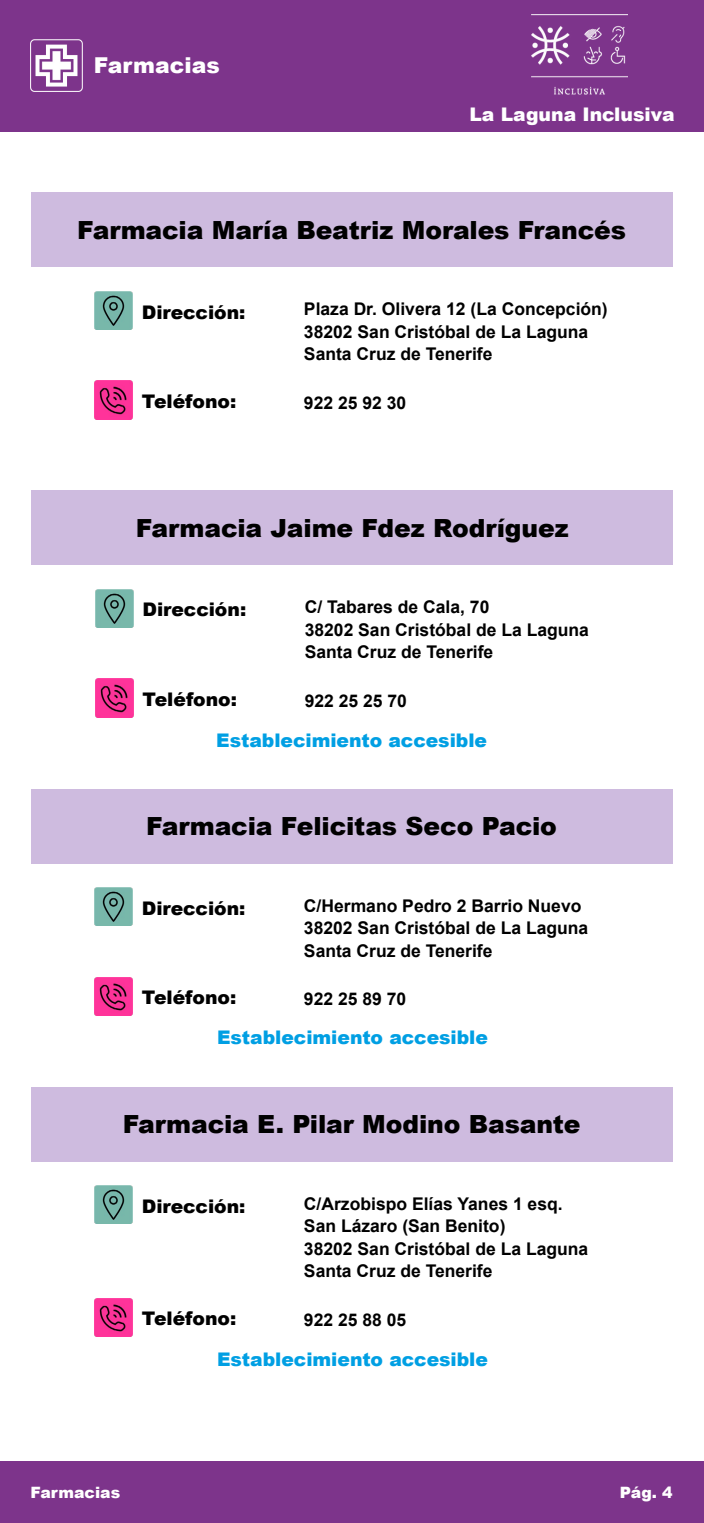
<style>
.page{position:relative;width:704px;height:1523px;background:#fff}
.page>*{position:absolute;margin:0;border:0;box-sizing:border-box;transform-origin:0 0}
.Titulo_texto_base{font:900 25px "Arial";letter-spacing:-.005em;color:#000}
.t1{font:900 21.88px "Arial";color:#fff}
.Tabla_inicial_1{font:900 18.75px "Arial";letter-spacing:-.005em;color:#000}
.Tabla_inicial_4{font:900 18.75px "Arial";letter-spacing:-.005em;color:#009fe3}
.t2{font:900 18.75px "Arial";color:#fff}
.Tabla_inicial_2{font:700 17.5px/22.5px "Arial";color:#000}
.t3{font:900 15.62px "Arial";color:#fff}
</style>
<div class="page">
<div style="left:0;top:0;width:703px;height:131px;background:#7d348b"></div>
<div style="left:0;top:1460px;width:703px;height:62px;background:#7d348b"></div>
<img style="left:531px;top:14px;width:96px;height:81px">
<img style="left:30px;top:39px;width:53px;height:53px">
<img style="left:94px;top:291px;width:38px;height:38px">
<img style="left:94px;top:381px;width:38px;height:38px">
<div style="left:31px;top:192px;width:641px;height:75px;background:#cebbdf"></div>
<img style="left:95px;top:589px;width:38px;height:38px">
<img style="left:95px;top:679px;width:38px;height:38px">
<div style="left:32px;top:490px;width:640px;height:75px;background:#cebbdf"></div>
<img style="left:94px;top:887px;width:38px;height:38px">
<img style="left:94px;top:977px;width:38px;height:38px">
<img style="left:94px;top:1186px;width:38px;height:38px">
<img style="left:94px;top:1298px;width:38px;height:38px">
<div style="left:31px;top:789px;width:641px;height:74px;background:#cebbdf"></div>
<div style="left:31px;top:1087px;width:641px;height:74px;background:#cebbdf"></div>
<p class="t1" style="left:94px;top:50px;width:127px">Farmacias</p>
<p class="t2" style="left:469px;top:101px;width:207px">La Laguna Inclusiva</p>
<p class="Titulo_texto_base" style="left:77px;top:212px;width:550px">Farmacia María Beatriz Morales Francés</p>
<p class="Tabla_inicial_1" style="left:142px;top:298px;width:105px">Dirección:</p>
<p class="Tabla_inicial_2" style="left:304px;top:298px;width:305px">Plaza Dr. Olivera 12 (La Concepción)</p>
<p class="Tabla_inicial_2" style="left:304px;top:321px;width:285px">38202 San Cristóbal de La Laguna</p>
<p class="Tabla_inicial_2" style="left:304px;top:343px;width:190px">Santa Cruz de Tenerife</p>
<p class="Tabla_inicial_1" style="left:142px;top:388px;width:96px">Teléfono:</p>
<p class="Tabla_inicial_2" style="left:304px;top:391px;width:104px">922 25 92 30</p>
<p class="Titulo_texto_base" style="left:136px;top:509px;width:434px">Farmacia Jaime Fdez Rodríguez</p>
<p class="Tabla_inicial_1" style="left:142px;top:596px;width:105px">Dirección:</p>
<p class="Tabla_inicial_2" style="left:304px;top:596px;width:186px">C/ Tabares de Cala, 70</p>
<p class="Tabla_inicial_2" style="left:304px;top:618px;width:285px">38202 San Cristóbal de La Laguna</p>
<p class="Tabla_inicial_2" style="left:304px;top:641px;width:190px">Santa Cruz de Tenerife</p>
<p class="Tabla_inicial_1" style="left:142px;top:686px;width:96px">Teléfono:</p>
<p class="Tabla_inicial_2" style="left:304px;top:689px;width:104px">922 25 25 70</p>
<p class="Tabla_inicial_4" style="left:216px;top:726px;width:272px">Establecimiento accesible</p>
<p class="Titulo_texto_base" style="left:146px;top:808px;width:412px">Farmacia Felicitas Seco Pacio</p>
<p class="Tabla_inicial_1" style="left:142px;top:894px;width:105px">Dirección:</p>
<p class="Tabla_inicial_2" style="left:304px;top:894px;width:279px">C/Hermano Pedro 2 Barrio Nuevo</p>
<p class="Tabla_inicial_2" style="left:304px;top:917px;width:285px">38202 San Cristóbal de La Laguna</p>
<p class="Tabla_inicial_2" style="left:304px;top:939px;width:190px">Santa Cruz de Tenerife</p>
<p class="Tabla_inicial_1" style="left:142px;top:984px;width:96px">Teléfono:</p>
<p class="Tabla_inicial_2" style="left:304px;top:987px;width:104px">922 25 89 70</p>
<p class="Tabla_inicial_4" style="left:217px;top:1024px;width:272px">Establecimiento accesible</p>
<p class="Titulo_texto_base" style="left:123px;top:1106px;width:459px">Farmacia E. Pilar Modino Basante</p>
<p class="Tabla_inicial_1" style="left:142px;top:1192px;width:105px">Dirección:</p>
<p class="Tabla_inicial_2" style="left:304px;top:1192px;width:260px">C/Arzobispo Elías Yanes 1 esq.<br>San Lázaro (San Benito)</p>
<p class="Tabla_inicial_2" style="left:304px;top:1237px;width:285px">38202 San Cristóbal de La Laguna</p>
<p class="Tabla_inicial_2" style="left:304px;top:1260px;width:190px">Santa Cruz de Tenerife</p>
<p class="Tabla_inicial_1" style="left:142px;top:1305px;width:96px">Teléfono:</p>
<p class="Tabla_inicial_2" style="left:304px;top:1308px;width:104px">922 25 88 05</p>
<p class="Tabla_inicial_4" style="left:217px;top:1345px;width:272px">Establecimiento accesible</p>
<p class="t3" style="left:30px;top:1480px;width:91px">Farmacias</p>
<p class="t3" style="left:619px;top:1480px;width:54px">Pág. 4</p>
</div>
